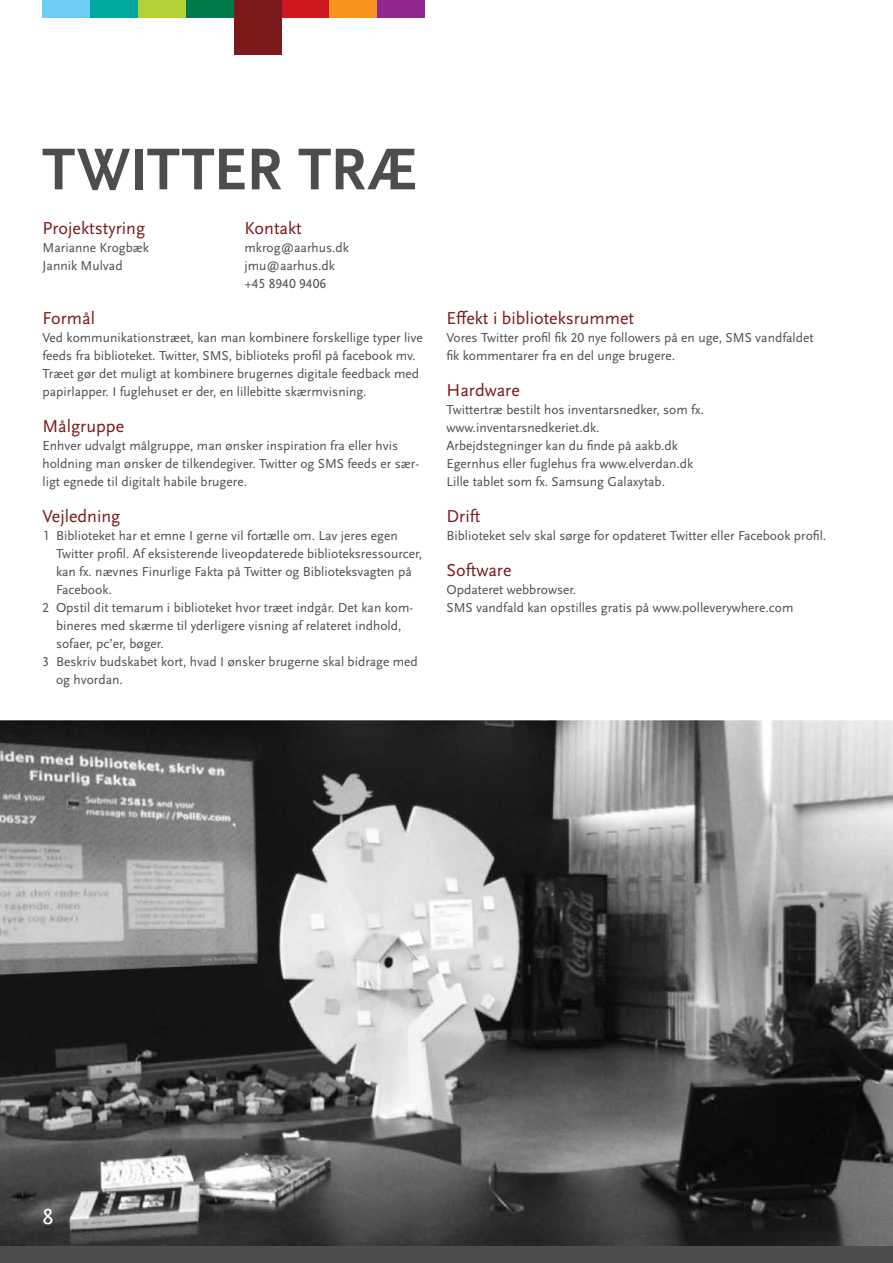
<style>
.page{position:relative;width:893px;height:1263px;background:#fff}
.page>*{position:absolute;margin:0;border:0;box-sizing:border-box;transform-origin:0 0}
.t1{font:700 61.5px "Scala Sans OT";letter-spacing:.005em;color:#4d4d4f}
.t2{font:22.5px "Scala Sans OT";color:#fff}
.t3{font:18px "Scala Sans OT";color:#7b181a}
.t4{font:13.5px/18px "Scala Sans OT";color:#4d4d4f}
</style>
<div class="page">
<div style="left:0;top:1245px;width:893px;height:18px;background:#4d4d4f"></div>
<div style="left:43px;top:0;width:47px;height:17px;background:#6dcff6"></div>
<div style="left:138px;top:0;width:48px;height:17px;background:#b3d235"></div>
<div style="left:90px;top:0;width:48px;height:17px;background:#00a99d"></div>
<div style="left:234px;top:0;width:48px;height:54px;background:#7b181a"></div>
<div style="left:282px;top:0;width:48px;height:17px;background:#ce171e"></div>
<div style="left:330px;top:0;width:47px;height:17px;background:#f7941e"></div>
<div style="left:377px;top:0;width:48px;height:17px;background:#92278f"></div>
<div style="left:186px;top:0;width:48px;height:17px;background:#007a48"></div>
<img style="left:0;top:720px;width:893px;height:525px">
<h1 class="t1" style="left:42px;top:135px;width:377px">TWITTER TRÆ</h1>
<h3 class="t3" style="left:43px;top:218px;width:104px">Projektstyring</h3>
<p class="t4" style="left:43px;top:239px;width:108px">M arianne Krogbæk<br>Jannik M ulvad</p>
<h3 class="t3" style="left:244px;top:218px;width:59px">Kontakt</h3>
<p class="t4" style="left:244px;top:239px;width:106px">mkrog@aarhus.dk jmu@aarhus.dk +45 8940 9406</p>
<h3 class="t3" style="left:43px;top:308px;width:54px">Formål</h3>
<p class="t4" style="left:43px;top:329px;width:382px">Ved kommunikationstræet, kan man kombinere forskellige typer live feeds fra biblioteket. Twitter, SM S, biblioteks profil på facebook mv.<br>Træet gør det muligt at kombinere brugernes digitale feedback med papirlapper. I fuglehuset er der, en lillebitte skærmvisning.</p>
<h3 class="t3" style="left:43px;top:416px;width:83px">M ålgruppe</h3>
<p class="t4" style="left:43px;top:437px;width:378px">Enhver udvalgt målgruppe, man ønsker inspiration fra eller hvis holdning man ønsker de tilkendegiver. Twitter og SM S feeds er sær&shy;ligt egnede til digitalt habile brugere.</p>
<h3 class="t3" style="left:43px;top:506px;width:79px">Vejledning</h3>
<p class="t4" style="left:43px;top:527px;width:357px">1 Biblioteket har et emne I gerne vil fortælle om. Lav jeres egen</p>
<p class="t4" style="left:56px;top:545px;width:368px">Twitter profil. Af eksisterende liveopdaterede biblioteksressourcer,</p>
<p class="t4" style="left:56px;top:563px;width:357px">kan fx. nævnes Finurlige Fakta på Twitter og B iblioteksvagten på</p>
<p class="t4" style="left:56px;top:581px;width:56px">Facebook.</p>
<p class="t4" style="left:43px;top:599px;width:372px">2 Opstil dit temarum i biblioteket hvor træet indgår. Det kan kom-</p>
<p class="t4" style="left:56px;top:617px;width:347px">bineres med skærme til yderligere visning af relateret indhold,</p>
<p class="t4" style="left:56px;top:635px;width:107px">sofaer, pc’er, bøger.</p>
<p class="t4" style="left:43px;top:653px;width:377px">3 Beskriv budskabet kort, hvad I ønsker brugerne skal bidrage med</p>
<p class="t4" style="left:56px;top:671px;width:67px">og hvordan.</p>
<h3 class="t3" style="left:446px;top:308px;width:189px">Effekt i biblioteksrummet</h3>
<p class="t4" style="left:446px;top:329px;width:369px">Vores Twitter profil fik 20 nye followers på en uge, SM S vandfaldet fik kommentarer fra en del unge brugere.</p>
<h3 class="t3" style="left:446px;top:380px;width:75px">H ardware</h3>
<p class="t4" style="left:446px;top:401px;width:257px">Twittertræ bestilt hos inventarsnedker, som fx. www.inventarsnedkeriet.dk.<br>Arbejdstegninger kan du finde på aakb.dk Egernhus eller fuglehus fra www.elverdan.dk Lille tablet som fx. Samsung Galaxytab.</p>
<h3 class="t3" style="left:446px;top:506px;width:35px">D rift</h3>
<p class="t4" style="left:446px;top:527px;width:379px">B iblioteket selv skal sørge for opdateret Twitter eller Facebook profil.</p>
<h3 class="t3" style="left:446px;top:560px;width:66px">Software</h3>
<p class="t4" style="left:446px;top:581px;width:348px">Opdateret webbrowser.<br>SM S vandfald kan opstilles gratis på www.polleverywhere.com</p>
<h2 class="t2" style="left:43px;top:1204px;width:13px">8</h2>
</div>
